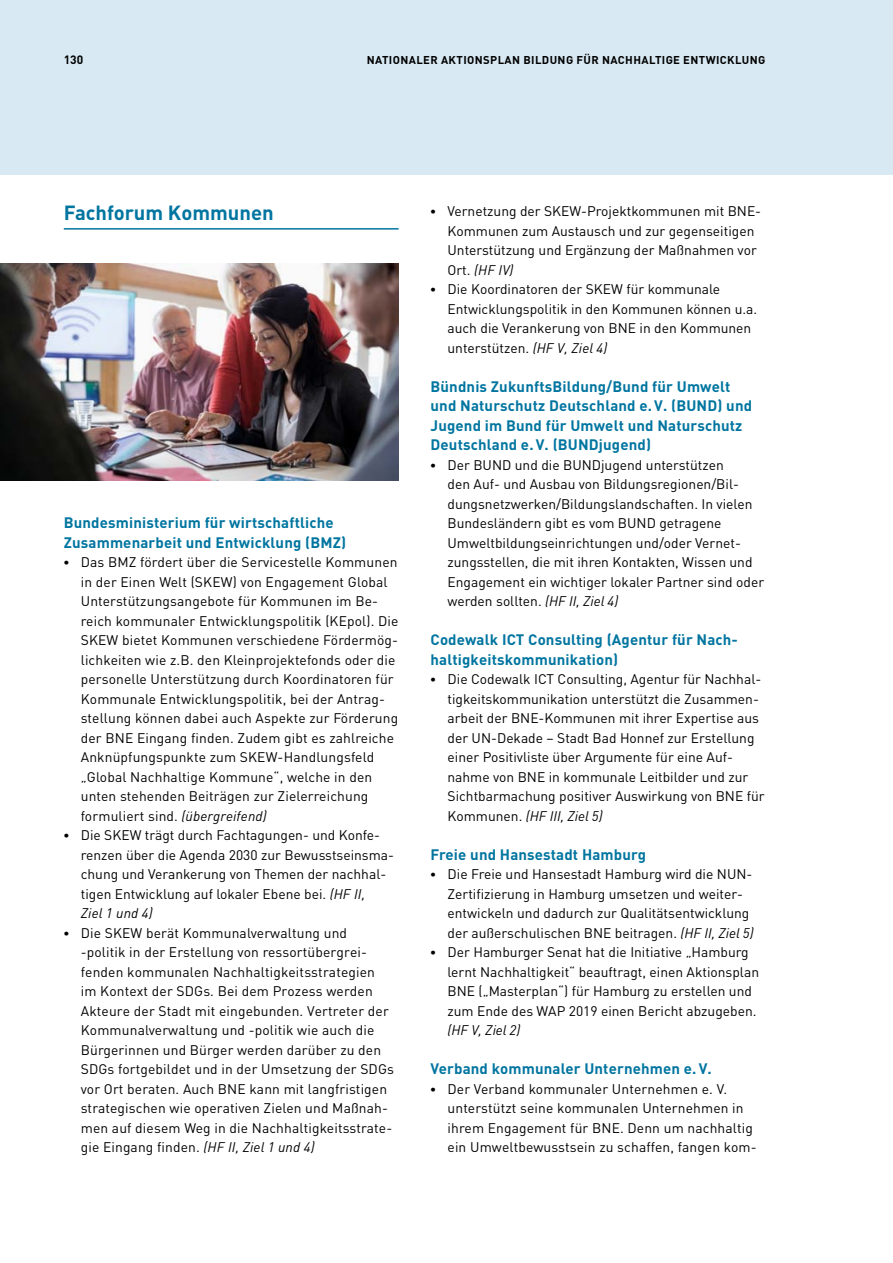
<style>
.page{position:relative;width:893px;height:1263px;background:#fff}
.page>*{position:absolute;margin:0;border:0;box-sizing:border-box;transform-origin:0 0}
.t1{font:700 20.25px "DIN Pro";color:#0075a0}
.t2{font:700 15px/19.5px "DIN Pro";letter-spacing:.01em;color:#0075a0}
.t3{font:13.8px/19.5px "DIN Pro";color:#000}
.t4{font:italic 13.8px "DIN Pro";letter-spacing:.01em;color:#000}
.t5{font:700 12px "DIN Pro";color:#000}
.t6{font:700 11.25px "DIN Pro";letter-spacing:.035em;color:#000}
.s1{font-family:"Bundes Sans";font-weight:700}
.s2{font-style:italic}
.s3{font-style:normal}
</style>
<div class="page">
<div style="left:0;top:0;width:893px;height:174px;background:#d8e9f3"></div>
<hr style="left:64px;top:228px;width:335px;height:2px;background:#0075a0">
<img style="left:0;top:264px;width:399px;height:216px">
<p class="t5" style="left:64px;top:52px;width:21px">130</p>
<p class="t6" style="left:367px;top:53px;width:30px">Nationa</p>
<p class="t6" style="left:416px;top:53px;width:55px">ler Aktionsp</p>
<p class="t6" style="left:498px;top:53px;width:53px">lan Bi ldung</p>
<p class="t6" style="left:576px;top:53px;width:35px">für nachha</p>
<p class="t6" style="left:649px;top:53px;width:20px">ltige</p>
<p class="t6" style="left:683px;top:53px;width:31px">Entwick</p>
<p class="t6" style="left:735px;top:53px;width:16px">lung</p>
<h1 class="t1" style="left:64px;top:198px;width:212px">Fachforum Kommunen</h1>
<p class="t2" style="left:64px;top:512px;width:284px">Bundesministerium für wirtschaftliche<br>Zusammenarbeit und Entwicklung (BMZ)</p>
<p class="t3" style="left:64px;top:552px;width:335px"><span class="s1">∙</span> Das BMZ fördert über die Servicestelle Kommunen</p>
<p class="t3" style="left:81px;top:571px;width:308px">in der Einen Welt (SKEW) von Engagement Global</p>
<p class="t3" style="left:81px;top:591px;width:299px">Unterstützungsangebote für Kommunen im Be-</p>
<p class="t3" style="left:81px;top:610px;width:319px">reich kommunaler Entwicklungspolitik (KEpol). Die</p>
<p class="t3" style="left:81px;top:630px;width:319px">SKEW bietet Kommunen verschiedene Fördermög-</p>
<p class="t3" style="left:81px;top:649px;width:316px">lichkeiten wie z.B. den Kleinprojektefonds oder die</p>
<p class="t3" style="left:81px;top:669px;width:314px">personelle Unterstützung durch Koordinatoren für</p>
<p class="t3" style="left:81px;top:688px;width:306px">Kommunale Entwicklungspolitik, bei der Antrag-</p>
<p class="t3" style="left:81px;top:708px;width:319px">stellung können dabei auch Aspekte zur Förderung</p>
<p class="t3" style="left:81px;top:727px;width:315px">der BNE Eingang finden. Zudem gibt es zahlreiche</p>
<p class="t3" style="left:81px;top:747px;width:295px">Anknüpfungspunkte zum SKEW-Handlungsfeld</p>
<p class="t3" style="left:81px;top:766px;width:293px">„Global Nachhaltige Kommune“, welche in den</p>
<p class="t3" style="left:81px;top:786px;width:289px">unten stehenden Beiträgen zur Zielerreichung</p>
<p class="t3" style="left:81px;top:805px;width:187px">formuliert sind. <span class="s2">(übergreifend)</span></p>
<p class="t3" style="left:64px;top:825px;width:318px"><span class="s1">∙</span> Die SKEW trägt durch Fachtagungen- und Konfe-</p>
<p class="t3" style="left:81px;top:844px;width:315px">renzen über die Agenda 2030 zur Bewusstseinsma-</p>
<p class="t3" style="left:81px;top:864px;width:307px">chung und Verankerung von Themen der nachhal-</p>
<p class="t3" style="left:81px;top:883px;width:286px">tigen Entwicklung auf lokaler Ebene bei. <span class="s2">(HF II,</span></p>
<p class="t4" style="left:81px;top:904px;width:73px">Ziel 1 und 4)</p>
<p class="t3" style="left:64px;top:922px;width:285px"><span class="s1">∙</span> Die SKEW berät Kommunalverwaltung und</p>
<p class="t3" style="left:81px;top:942px;width:288px">-politik in der Erstellung von ressortübergrei-</p>
<p class="t3" style="left:81px;top:961px;width:296px">fenden kommunalen Nachhaltigkeitsstrategien</p>
<p class="t3" style="left:81px;top:981px;width:294px">im Kontext der SDGs. Bei dem Prozess werden</p>
<p class="t3" style="left:81px;top:1000px;width:310px">Akteure der Stadt mit eingebunden. Vertreter der</p>
<p class="t3" style="left:81px;top:1020px;width:295px">Kommunalverwaltung und -politik wie auch die</p>
<p class="t3" style="left:81px;top:1039px;width:302px">Bürgerinnen und Bürger werden darüber zu den</p>
<p class="t3" style="left:81px;top:1059px;width:315px">SDGs fortgebildet und in der Umsetzung der SDGs</p>
<p class="t3" style="left:81px;top:1078px;width:308px">vor Ort beraten. Auch BNE kann mit langfristigen</p>
<p class="t3" style="left:81px;top:1098px;width:309px">strategischen wie operativen Zielen und Maßnah-</p>
<p class="t3" style="left:81px;top:1117px;width:313px">men auf diesem Weg in die Nachhaltigkeitsstrate-</p>
<p class="t3" style="left:81px;top:1137px;width:235px">gie Eingang finden. <span class="s2">(HF II, Ziel 1 und 4)</span></p>
<p class="t3" style="left:431px;top:201px;width:332px"><span class="s1">∙</span> Vernetzung der SKEW-Projektkommunen mit BNE-</p>
<p class="t3" style="left:448px;top:220px;width:308px">Kommunen zum Austausch und zur gegenseitigen</p>
<p class="t3" style="left:448px;top:240px;width:311px">Unterstützung und Ergänzung der Maßnahmen vor</p>
<p class="t4" style="left:448px;top:261px;width:68px"><span class="s3">Ort.</span> (HF IV)</p>
<p class="t3" style="left:431px;top:279px;width:291px"><span class="s1">∙</span> Die Koordinatoren der SKEW für kommunale</p>
<p class="t3" style="left:448px;top:298px;width:311px">Entwicklungspolitik in den Kommunen können u.a.</p>
<p class="t3" style="left:448px;top:318px;width:305px">auch die Verankerung von BNE in den Kommunen</p>
<p class="t3" style="left:448px;top:337px;width:161px">unterstützen. <span class="s2">(HF V, Ziel 4)</span></p>
<p class="t2" style="left:431px;top:376px;width:323px">Bündnis ZukunftsBildung/Bund für Umwelt und Naturschutz Deutschland e. V. (BUND) und Jugend im Bund für Umwelt und Naturschutz Deutschland e. V. (BUNDjugend)</p>
<p class="t3" style="left:448px;top:454px;width:318px;text-indent:-17px"><span class="s1">∙</span> Der BUND und die BUNDjugend unterstützen<br>den Auf- und Ausbau von Bildungsregionen/Bil&shy;dungsnetzwerken/Bildungslandschaften. In vielen Bundesländern gibt es vom BUND getragene Umweltbildungseinrichtungen und/oder Vernet&shy;zungsstellen, die mit ihren Kontakten, Wissen und Engagement ein wichtiger lokaler Partner sind oder werden sollten. <span class="s2">(HF II, Ziel 4)</span></p>
<p class="t2" style="left:431px;top:629px;width:309px">Codewalk ICT Consulting (Agentur für Nach&shy;haltigkeitskommunikation)</p>
<p class="t3" style="left:448px;top:669px;width:319px;text-indent:-17px"><span class="s1">∙</span> Die Codewalk ICT Consulting, Agentur für Nachhal&shy;tigkeitskommunikation unterstützt die Zusammen&shy;arbeit der BNE-Kommunen mit ihrer Expertise aus der UN-Dekade – Stadt Bad Honnef zur Erstellung einer Positivliste über Argumente für eine Auf&shy;nahme von BNE in kommunale Leitbilder und zur Sichtbarmachung positiver Auswirkung von BNE für Kommunen. <span class="s2">(HF III, Ziel 5)</span></p>
<p class="t2" style="left:431px;top:844px;width:217px">Freie und Hansestadt Hamburg</p>
<p class="t3" style="left:431px;top:864px;width:323px"><span class="s1">∙</span> Die Freie und Hansestadt Hamburg wird die NUN-</p>
<p class="t3" style="left:448px;top:883px;width:297px">Zertifizierung in Hamburg umsetzen und weiter-</p>
<p class="t3" style="left:448px;top:903px;width:303px">entwickeln und dadurch zur Qualitätsentwicklung</p>
<p class="t3" style="left:448px;top:922px;width:308px">der außerschulischen BNE beitragen. <span class="s2">(HF II, Ziel 5)</span></p>
<p class="t3" style="left:431px;top:942px;width:320px"><span class="s1">∙</span> Der Hamburger Senat hat die Initiative „Hamburg</p>
<p class="t3" style="left:448px;top:961px;width:313px">lernt Nachhaltigkeit“ beauftragt, einen Aktionsplan</p>
<p class="t3" style="left:448px;top:981px;width:306px">BNE („Masterplan“) für Hamburg zu erstellen und</p>
<p class="t3" style="left:448px;top:1000px;width:310px">zum Ende des WAP 2019 einen Bericht abzugeben.</p>
<p class="t4" style="left:448px;top:1021px;width:74px">(HF V, Ziel 2)</p>
<p class="t2" style="left:431px;top:1058px;width:283px">Verband kommunaler Unternehmen e. V.</p>
<p class="t3" style="left:448px;top:1078px;width:311px;text-indent:-17px"><span class="s1">∙</span> Der Verband kommunaler Unternehmen e. V. unterstützt seine kommunalen Unternehmen in ihrem Engagement für BNE. Denn um nachhaltig ein Umweltbewusstsein zu schaffen, fangen kom-</p>
</div>
